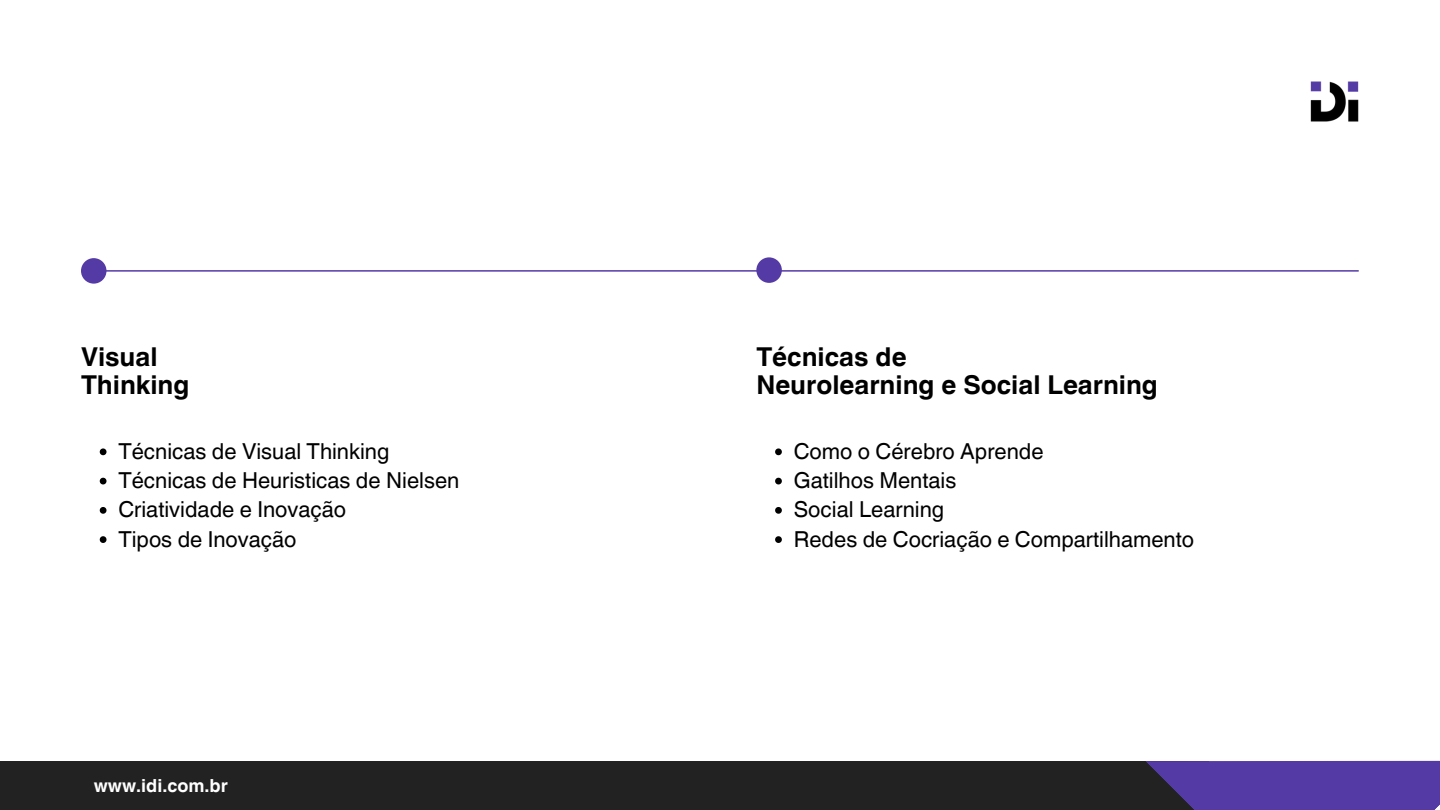
<style>
.page{position:relative;width:1440px;height:810px;background:#fff}
.page>*{position:absolute;margin:0;border:0;box-sizing:border-box;transform-origin:0 0}
.t1{font:700 26px/28.5px "Helvetica World";color:#000}
.t2{font:22px "Helvetica World";color:#000}
.t3{font:700 18px "Helvetica World";color:#fff}
</style>
<div class="page">
<hr style="left:94px;top:270px;width:1264px;height:2px;background:#543aa4">
<div style="left:81px;top:258px;width:25px;height:26px;background:#543aa4;border-radius:50%"></div>
<div style="left:756px;top:257px;width:26px;height:26px;background:#543aa4;border-radius:50%"></div>
<div style="left:0;top:761px;width:1208px;height:49px;background:#222"></div>
<svg style="left:1146px;top:761px;width:294px;height:49px"></svg>
<svg style="left:100px;top:448px;width:6px;height:7px"></svg>
<svg style="left:100px;top:478px;width:6px;height:6px"></svg>
<svg style="left:100px;top:507px;width:6px;height:7px"></svg>
<svg style="left:100px;top:536px;width:6px;height:7px"></svg>
<svg style="left:775px;top:448px;width:7px;height:7px"></svg>
<svg style="left:775px;top:478px;width:7px;height:6px"></svg>
<svg style="left:775px;top:507px;width:7px;height:7px"></svg>
<svg style="left:775px;top:536px;width:7px;height:7px"></svg>
<img style="left:1310px;top:81px;width:49px;height:41px">
<p class="t1" style="left:81px;top:340px;width:110px">Visual<br>Thinking</p>
<h1 class="t2" style="left:118px;top:438px;width:272px">Técnicas de Visual Thinking</h1>
<h1 class="t2" style="left:118px;top:468px;width:342px">Técnicas de Heuristicas de Nielsen</h1>
<p class="t2" style="left:118px;top:497px;width:229px">Criatividade e Inovação</p>
<p class="t2" style="left:118px;top:526px;width:180px">Tipos de Inovação</p>
<p class="t3" style="left:94px;top:770px;width:136px">www.idi.com.br</p>
<p class="t1" style="left:756px;top:340px;width:403px">Técnicas de<br>Neurolearning e Social Learning</p>
<p class="t2" style="left:794px;top:438px;width:251px">Como o Cérebro Aprende</p>
<p class="t2" style="left:794px;top:468px;width:164px">Gatilhos Mentais</p>
<p class="t2" style="left:794px;top:497px;width:152px">Social Learning</p>
<p class="t2" style="left:794px;top:526px;width:402px">Redes de Cocriação e Compartilhamento</p>
</div>
